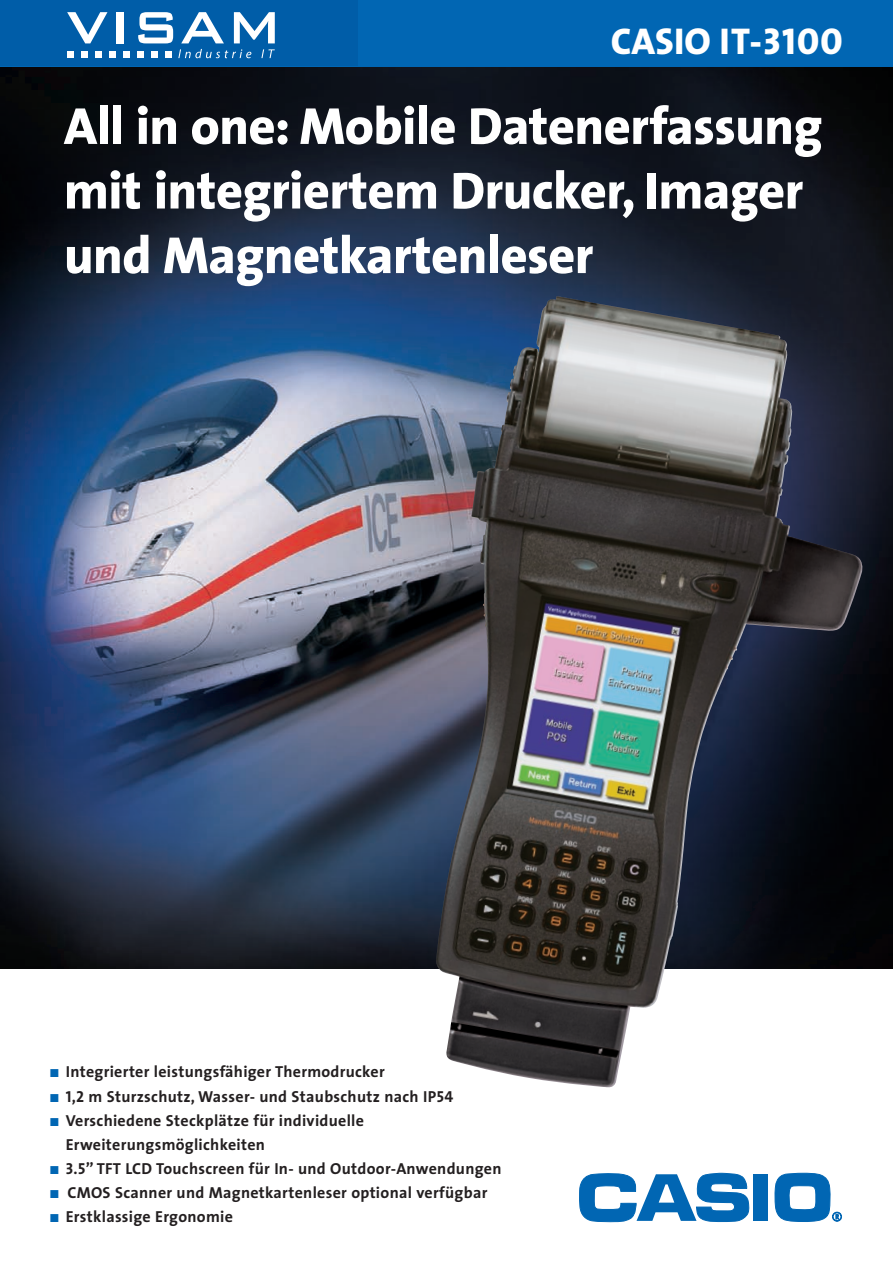
<style>
.page{position:relative;width:893px;height:1263px;background:#fff}
.page>*{position:absolute;margin:0;border:0;box-sizing:border-box;transform-origin:0 0}
.t1{font:800 52.5px/64.5px "The Sans";letter-spacing:-.01em;color:#fff}
.t2{font:800 37.5px "The Sans";color:#fff}
.t3{font:700 16.05px/24px "The Sans";letter-spacing:.02em;color:#231f20}
.s1{font-family:"The Sans Extra Bold Caps";font-weight:400}
.s2{color:#0166b3}
.s3{font-family:"The Sans Bold Caps";font-weight:400}
</style>
<div class="page">
<img style="left:0;top:0;width:893px;height:1223px">
<div style="left:0;top:0;width:358px;height:65px;background:#005da8"></div>
<svg style="left:67px;top:12px;width:40px;height:31px"></svg>
<div style="left:116px;top:12px;width:7px;height:31px;background:#fff"></div>
<svg style="left:138px;top:12px;width:35px;height:31px"></svg>
<svg style="left:181px;top:12px;width:43px;height:31px"></svg>
<svg style="left:234px;top:12px;width:41px;height:31px"></svg>
<div style="left:67px;top:51px;width:7px;height:7px;background:#fff"></div>
<div style="left:81px;top:51px;width:7px;height:7px;background:#fff"></div>
<div style="left:95px;top:51px;width:7px;height:7px;background:#fff"></div>
<div style="left:109px;top:51px;width:7px;height:7px;background:#fff"></div>
<div style="left:123px;top:51px;width:7px;height:7px;background:#fff"></div>
<div style="left:137px;top:51px;width:7px;height:7px;background:#fff"></div>
<div style="left:151px;top:51px;width:7px;height:7px;background:#fff"></div>
<div style="left:165px;top:51px;width:7px;height:7px;background:#fff"></div>
<svg style="left:178px;top:49px;width:73px;height:9px"></svg>
<svg style="left:261px;top:49px;width:14px;height:9px"></svg>
<p class="t2" style="left:611px;top:10px;width:233px">CASIO IT-<span class="s1">3100</span></p>
<p class="t1" style="left:64px;top:93px;width:760px">All in one: Mobile Datenerfassung mit integriertem Drucker, Imager und Magnetkartenleser</p>
<p class="t3" style="left:50px;top:1060px;width:336px"><span class="s2">■</span> Integrierter leistungsfähiger Thermodrucker</p>
<p class="t3" style="left:50px;top:1084px;width:405px"><span class="s2">■</span> <span class="s3">1,2</span> m Sturzschutz, Wasser- und Staubschutz nach IP<span class="s3">54</span></p>
<p class="t3" style="left:66px;top:1108px;width:300px;text-indent:-16px"><span class="s2">■</span> Verschiedene Steckplätze für individuelle<br>Erweiterungsmöglichkeiten</p>
<p class="t3" style="left:50px;top:1156px;width:453px"><span class="s2">■</span> <span class="s3">3.5</span>’’ TFT LCD Touchscreen für In- und Outdoor-Anwendungen</p>
<p class="t3" style="left:50px;top:1180px;width:439px"><span class="s2">■</span> CMOS Scanner und Magnetkartenleser optional verfügbar</p>
<p class="t3" style="left:50px;top:1204px;width:184px"><span class="s2">■</span> Erstklassige Ergonomie</p>
</div>
